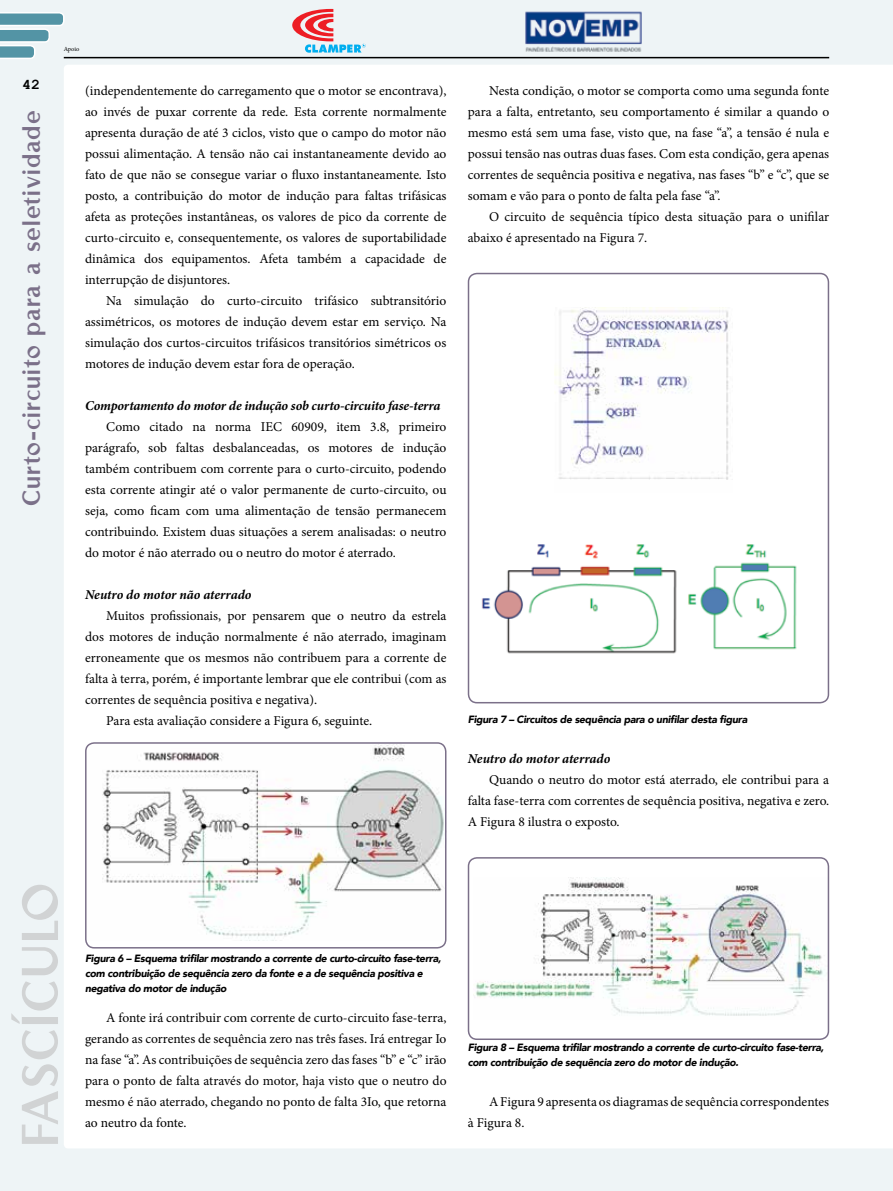
<style>
.page{position:relative;width:893px;height:1191px;background:#eef4f6}
.page>*{position:absolute;margin:0;border:0;box-sizing:border-box;transform-origin:0 0}
.t1{font:57.9px "Rubino Sans ICG Fill";letter-spacing:.025em;color:#d1d3d4}
.t2{font:28.5px "Rubino Sans ICG Fill";letter-spacing:.04em;color:#7b7089}
.t3{font:700 15px "Courier New";color:#000}
.t4{font:13.5px/21px "Minion Pro";color:#000;text-align:justify}
.t5{font:italic 700 13.5px "Minion Pro";letter-spacing:-.01em;color:#000}
.t6{font:italic 900 10.5px/15px "Avenir";letter-spacing:-.03em;color:#000}
.t7{font:6.3px "Minion Pro";letter-spacing:-.005em;color:#000}
</style>
<div class="page">
<div style="left:64px;top:65px;width:829px;height:1083px;background:#fff"></div>
<hr style="left:64px;top:57px;width:765px;height:1px;background:#000">
<svg style="left:0;top:12px;width:65px;height:47px"></svg>
<img style="left:525px;top:11px;width:117px;height:41px">
<svg style="left:292px;top:9px;width:74px;height:44px"></svg>
<img style="left:85px;top:744px;width:361px;height:196px">
<div style="left:85px;top:742px;width:361px;height:206px;border:2px solid #7b7089;border-radius:9px"></div>
<img style="left:554px;top:307px;width:178px;height:185px">
<img style="left:458px;top:531px;width:368px;height:128px">
<div style="left:468px;top:273px;width:361px;height:430px;border:2px solid #7b7089;border-radius:9px"></div>
<img style="left:473px;top:877px;width:353px;height:142px">
<div style="left:468px;top:857px;width:361px;height:183px;border:2px solid #7b7089;border-radius:9px"></div>
<p class="t3" style="left:22px;top:75px;width:19px">42</p>
<h2 class="t2" style="left:16px;top:506px;width:397px;rotate:-90deg">Curto-circuito para a seletividade</h2>
<p class="t7" style="left:64px;top:45px;width:17px">Apoio</p>
<p class="t4" style="left:85px;top:80px;width:363px">(independentemente do carregamento que o motor se encontrava), ao invés de puxar corrente da rede. Esta corrente normalmente apresenta duração de até 3 ciclos, visto que o campo do motor não possui alimentação. A tensão não cai instantaneamente devido ao fato de que não se consegue variar o fluxo instantaneamente. Isto posto, a contribuição do motor de indução para faltas trifásicas afeta as proteções instantâneas, os valores de pico da corrente de curto-circuito e, consequentemente, os valores de suportabilidade dinâmica dos equipamentos. Afeta também a capacidade de interrupção de disjuntores.</p>
<p class="t4" style="left:85px;top:290px;width:363px;text-indent:21px">Na simulação do curto-circuito trifásico subtransitório assimétricos, os motores de indução devem estar em serviço. Na simulação dos curtos-circuitos trifásicos transitórios simétricos os motores de indução devem estar fora de operação.</p>
<p class="t5" style="left:85px;top:396px;width:357px">Comportamento do motor de indução sob curto-circuito fase-terra</p>
<p class="t4" style="left:85px;top:416px;width:363px;text-indent:21px">Como citado na norma IEC 60909, item 3.8, primeiro parágrafo, sob faltas desbalanceadas, os motores de indução também contribuem com corrente para o curto-circuito, podendo esta corrente atingir até o valor permanente de curto-circuito, ou seja, como ficam com uma alimentação de tensão permanecem contribuindo. Existem duas situações a serem analisadas: o neutro do motor é não aterrado ou o neutro do motor é aterrado.</p>
<p class="t5" style="left:85px;top:585px;width:168px">Neutro do motor não aterrado</p>
<p class="t4" style="left:106px;top:605px;width:342px">Muitos profissionais, por pensarem que o neutro da estrela</p>
<p class="t4" style="left:85px;top:626px;width:363px">dos motores de indução normalmente é não aterrado, imaginam</p>
<p class="t4" style="left:85px;top:647px;width:363px">erroneamente que os mesmos não contribuem para a corrente de</p>
<p class="t4" style="left:85px;top:668px;width:363px">falta à terra, porém, é importante lembrar que ele contribui (com as</p>
<p class="t4" style="left:85px;top:689px;width:234px">correntes de sequência positiva e negativa).</p>
<p class="t4" style="left:106px;top:710px;width:267px">Para esta avaliação considere a Figura 6, seguinte.</p>
<p class="t4" style="left:468px;top:80px;width:363px;text-indent:21px">Nesta condição, o motor se comporta como uma segunda fonte para a falta, entretanto, seu comportamento é similar a quando o mesmo está sem uma fase, visto que, na fase “a”, a tensão é nula e possui tensão nas outras duas fases. Com esta condição, gera apenas correntes de sequência positiva e negativa, nas fases “b” e “c”, que se somam e vão para o ponto de falta pela fase “a”.</p>
<p class="t4" style="left:468px;top:206px;width:363px;text-indent:21px">O circuito de sequência típico desta situação para o unifilar abaixo é apresentado na Figura 7.</p>
<p class="t6" style="left:468px;top:711px;width:281px">Figura 7 – Circuitos de sequência para o unifilar desta figura</p>
<p class="t5" style="left:468px;top:749px;width:144px">Neutro do motor aterrado</p>
<p class="t4" style="left:468px;top:769px;width:363px;text-indent:21px">Quando o neutro do motor está aterrado, ele contribui para a falta fase-terra com correntes de sequência positiva, negativa e zero.<br>A Figura 8 ilustra o exposto.</p>
<h1 class="t1" style="left:9px;top:1146px;width:265px;rotate:-90deg">Fascículo</h1>
<p class="t6" style="left:85px;top:950px;width:358px">Figura 6 – Esquema trifilar mostrando a corrente de curto-circuito fase-terra, com contribuição de sequência zero da fonte e a de sequência positiva e negativa do motor de indução</p>
<p class="t4" style="left:85px;top:1007px;width:363px;text-indent:21px">A fonte irá contribuir com corrente de curto-circuito fase-terra, gerando as correntes de sequência zero nas três fases. Irá entregar Io na fase “a”. As contribuições de sequência zero das fases “b” e “c” irão para o ponto de falta através do motor, haja visto que o neutro do mesmo é não aterrado, chegando no ponto de falta 3Io, que retorna ao neutro da fonte.</p>
<p class="t6" style="left:468px;top:1039px;width:358px">Figura 8 – Esquema trifilar mostrando a corrente de curto-circuito fase-terra, com contribuição de sequência zero do motor de indução.</p>
<p class="t4" style="left:468px;top:1091px;width:363px;text-indent:21px">A Figura 9 apresenta os diagramas de sequência correspondentes à Figura 8.</p>
</div>
